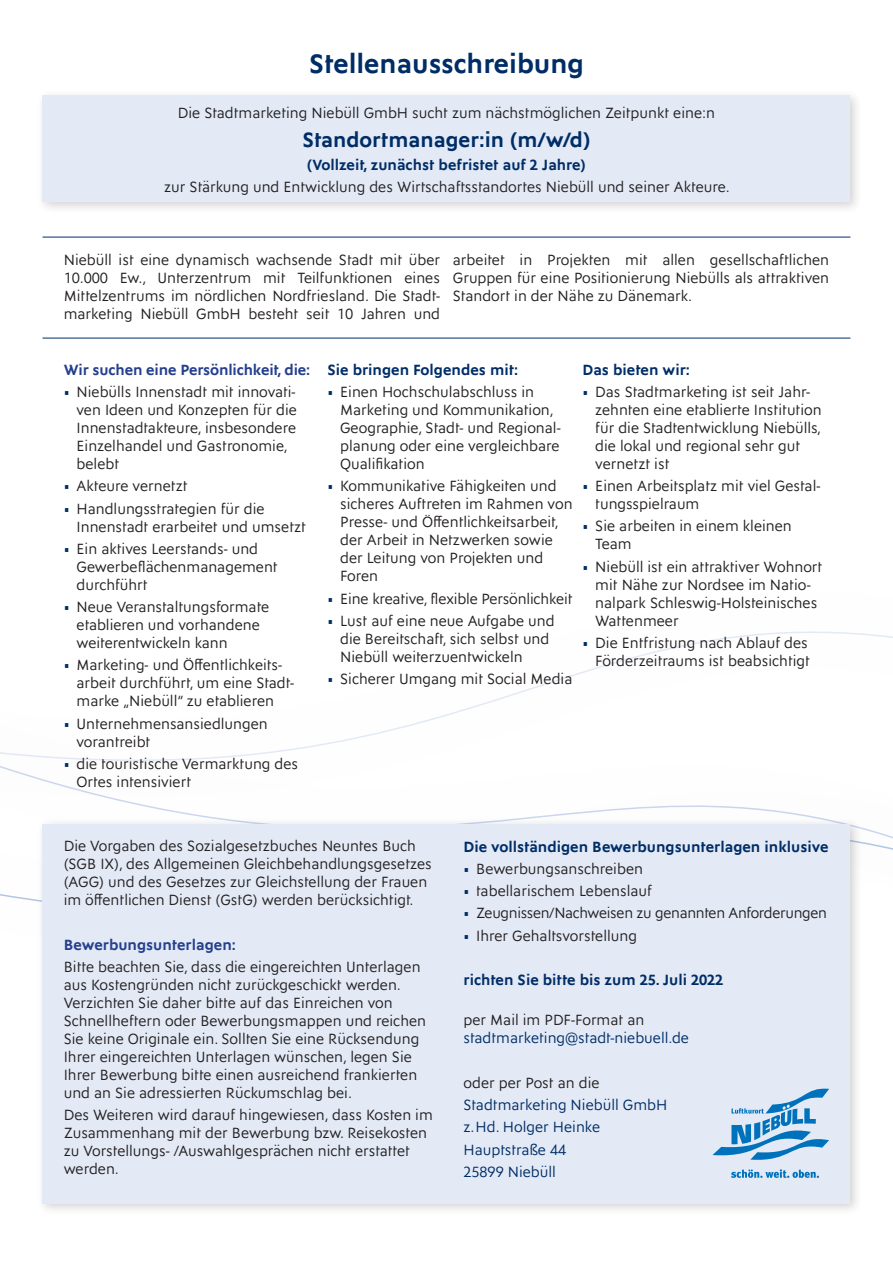
<style>
.page{position:relative;width:893px;height:1263px;background:#fff}
.page>*{position:absolute;margin:0;border:0;box-sizing:border-box;transform-origin:0 0}
.t1{font:700 27px "Ysans Std";color:#002d66}
.t2{font:700 21px "Ysans Std";color:#002d66}
.t3{font:15px/18px "Ysans Std";color:#231f20}
.t4{font:700 15px "Ysans Std";color:#002d66}
.t5{font:15px/22.2px "Ysans Std";color:#002d66}
.t6{font:700 15px "Ysans Std";letter-spacing:-.01em;color:#253f8e}
.t7{font:15px "Ysans Std";letter-spacing:-.02em;color:#231f20}
.s1{color:#002d66}
</style>
<div class="page">
<svg style="left:0;top:676px;width:893px;height:225px"></svg>
<div style="left:36px;top:817px;width:827px;height:399px;background:#231f20;opacity:.2"></div>
<div style="left:43px;top:824px;width:807px;height:379px;background:#e3eaf6"></div>
<div style="left:36px;top:89px;width:827px;height:125px;background:#231f20;opacity:.2"></div>
<div style="left:43px;top:96px;width:807px;height:106px;background:#e3eaf6"></div>
<svg style="left:731px;top:1169px;width:88px;height:9px"></svg>
<svg style="left:712px;top:1088px;width:117px;height:72px"></svg>
<hr style="left:43px;top:338px;width:807px;height:1px;background:#002d66">
<hr style="left:43px;top:237px;width:807px;height:1px;background:#002d66">
<h1 class="t1" style="left:309px;top:49px;width:276px">Stellenausschreibung</h1>
<p class="t3" style="left:178px;top:104px;width:539px">Die Stadtmarketing Niebüll GmbH sucht zum nächstmöglichen Zeitpunkt eine:n</p>
<h2 class="t2" style="left:302px;top:129px;width:290px">Standortmanager:in (m/w/d)</h2>
<p class="t4" style="left:307px;top:156px;width:281px">(Vollzeit, zunächst befristet auf 2 Jahre)</p>
<p class="t3" style="left:164px;top:178px;width:567px">zur Stärkung und Entwicklung des Wirtschaftsstandortes Niebüll und seiner Akteure.</p>
<p class="t3" style="left:64px;top:252px;width:378px;text-align:justify">Niebüll ist eine dynamisch wachsende Stadt mit über 10.000 Ew., Unterzentrum mit Teilfunktionen eines Mittelzentrums im nördlichen Nordfriesland. Die Stadt&shy;marketing Niebüll GmbH besteht seit 10 Jahren und</p>
<p class="t3" style="left:453px;top:252px;width:378px;text-align:justify">arbeitet in Projekten mit allen gesellschaftlichen Gruppen für eine Positionierung Niebülls als attraktiven Standort in der Nähe zu Dänemark.</p>
<p class="t6" style="left:64px;top:361px;width:248px">Wir suchen eine Persönlichkeit, die:</p>
<p class="t3" style="left:77px;top:383px;width:222px;text-indent:-13px"><span class="s1">•</span> Niebülls Innenstadt mit innovati&shy;ven Ideen und Konzepten für die<br>Innenstadtakteure, insbesondere<br>Einzelhandel und Gastronomie, belebt</p>
<p class="t3" style="left:64px;top:478px;width:125px"><span class="s1">•</span> Akteure vernetzt</p>
<p class="t3" style="left:77px;top:500px;width:231px;text-indent:-13px"><span class="s1">•</span> Handlungsstrategien für die<br>Innenstadt erarbeitet und umsetzt</p>
<p class="t3" style="left:77px;top:540px;width:203px;text-indent:-13px"><span class="s1">•</span> Ein aktives Leerstands- und<br>Gewerbeflächenmanagement durchführt</p>
<p class="t3" style="left:77px;top:598px;width:194px;text-indent:-13px"><span class="s1">•</span> Neue Veranstaltungsformate etablieren und vorhandene weiterentwickeln kann</p>
<p class="t3" style="left:77px;top:657px;width:219px;text-indent:-13px"><span class="s1">•</span> Marketing- und Öffentlichkeits&shy;arbeit durchführt, um eine Stadt&shy;marke „Niebüll“ zu etablieren</p>
<p class="t3" style="left:77px;top:715px;width:193px;text-indent:-13px"><span class="s1">•</span> Unternehmensansiedlungen vorantreibt</p>
<p class="t3" style="left:77px;top:755px;width:223px;text-indent:-13px"><span class="s1">•</span> die touristische Vermarktung des<br>Ortes intensiviert</p>
<p class="t4" style="left:327px;top:361px;width:192px">Sie bringen Folgendes mit:</p>
<p class="t3" style="left:340px;top:383px;width:222px;text-indent:-13px"><span class="s1">•</span> Einen Hochschulabschluss in<br>Marketing und Kommunikation,<br>Geographie, Stadt- und Regional&shy;planung oder eine vergleichbare<br>Qualifikation</p>
<p class="t3" style="left:340px;top:478px;width:234px;text-indent:-13px"><span class="s1">•</span> Kommunikative Fähigkeiten und sicheres Auftreten im Rahmen von<br>Presse- und Öffentlichkeitsarbeit, der Arbeit in Netzwerken sowie der Leitung von Projekten und<br>Foren</p>
<p class="t3" style="left:327px;top:590px;width:247px"><span class="s1">•</span> Eine kreative, flexible Persönlichkeit</p>
<p class="t3" style="left:340px;top:612px;width:216px;text-indent:-13px"><span class="s1">•</span> Lust auf eine neue Aufgabe und die Bereitschaft, sich selbst und<br>Niebüll weiterzuentwickeln</p>
<p class="t3" style="left:327px;top:670px;width:246px"><span class="s1">•</span> Sicherer Umgang mit Social Media</p>
<p class="t4" style="left:582px;top:361px;width:109px">Das bieten wir:</p>
<p class="t3" style="left:595px;top:383px;width:228px;text-indent:-13px"><span class="s1">•</span> Das Stadtmarketing ist seit Jahr&shy;zehnten eine etablierte Institution für die Stadtentwicklung Niebülls, die lokal und regional sehr gut vernetzt ist</p>
<p class="t3" style="left:595px;top:478px;width:227px;text-indent:-13px"><span class="s1">•</span> Einen Arbeitsplatz mit viel Gestal&shy;tungsspielraum</p>
<p class="t3" style="left:595px;top:518px;width:198px;text-indent:-13px"><span class="s1">•</span> Sie arbeiten in einem kleinen<br>Team</p>
<p class="t3" style="left:595px;top:558px;width:229px;text-indent:-13px"><span class="s1">•</span> Niebüll ist ein attraktiver Wohnort mit Nähe zur Nordsee im Natio&shy;nalpark Schleswig-Holsteinisches<br>Wattenmeer</p>
<p class="t3" style="left:582px;top:634px;width:229px;text-align:right"><span class="s1">•</span> Die Entfristung nach Ablauf des<br>Förderzeitraums ist beabsichtigt</p>
<p class="t3" style="left:64px;top:838px;width:370px">Die Vorgaben des Sozialgesetzbuches Neuntes Buch (SGB IX), des Allgemeinen Gleichbehandlungsgesetzes (AGG) und des Gesetzes zur Gleichstellung der Frauen im öffentlichen Dienst (GstG) werden berücksichtigt.</p>
<p class="t6" style="left:64px;top:936px;width:174px">Bewerbungsunterlagen:</p>
<p class="t3" style="left:64px;top:958px;width:364px">Bitte beachten Sie, dass die eingereichten Unterlagen aus Kostengründen nicht zurückgeschickt werden.<br>Verzichten Sie daher bitte auf das Einreichen von Schnellheftern oder Bewerbungsmappen und reichen Sie keine Originale ein. Sollten Sie eine Rücksendung Ihrer eingereichten Unterlagen wünschen, legen Sie Ihrer Bewerbung bitte einen ausreichend frankierten und an Sie adressierten Rückumschlag bei.</p>
<p class="t3" style="left:64px;top:1107px;width:371px">Des Weiteren wird darauf hingewiesen, dass Kosten im Zusammenhang mit der Bewerbung bzw. Reisekosten zu Vorstellungs- /Auswahlgesprächen nicht erstattet werden.</p>
<p class="t4" style="left:463px;top:838px;width:367px">Die vollständigen Bewerbungsunterlagen inklusive</p>
<p class="t3" style="left:463px;top:860px;width:181px"><span class="s1">•</span> Bewerbungsanschreiben</p>
<p class="t3" style="left:463px;top:882px;width:190px"><span class="s1">•</span> tabellarischem Lebenslauf</p>
<p class="t7" style="left:463px;top:905px;width:365px"><span class="s1">•</span> Zeugnissen/Nachweisen zu genannten Anforderungen</p>
<p class="t3" style="left:463px;top:927px;width:175px"><span class="s1">•</span> Ihrer Gehaltsvorstellung</p>
<p class="t4" style="left:463px;top:972px;width:261px">richten Sie bitte bis zum 25. Juli 2022</p>
<p class="t3" style="left:463px;top:1012px;width:182px">per Mail im PDF-Format an</p>
<p class="t5" style="left:463px;top:1027px;width:227px">stadtmarketing@stadt-niebuell.de</p>
<p class="t3" style="left:463px;top:1074px;width:138px">oder per Post an die</p>
<p class="t5" style="left:463px;top:1094px;width:205px">Stadtmarketing Niebüll GmbH z.Hd. Holger Heinke<br>Hauptstraße 44<br>25899 Niebüll</p>
</div>
